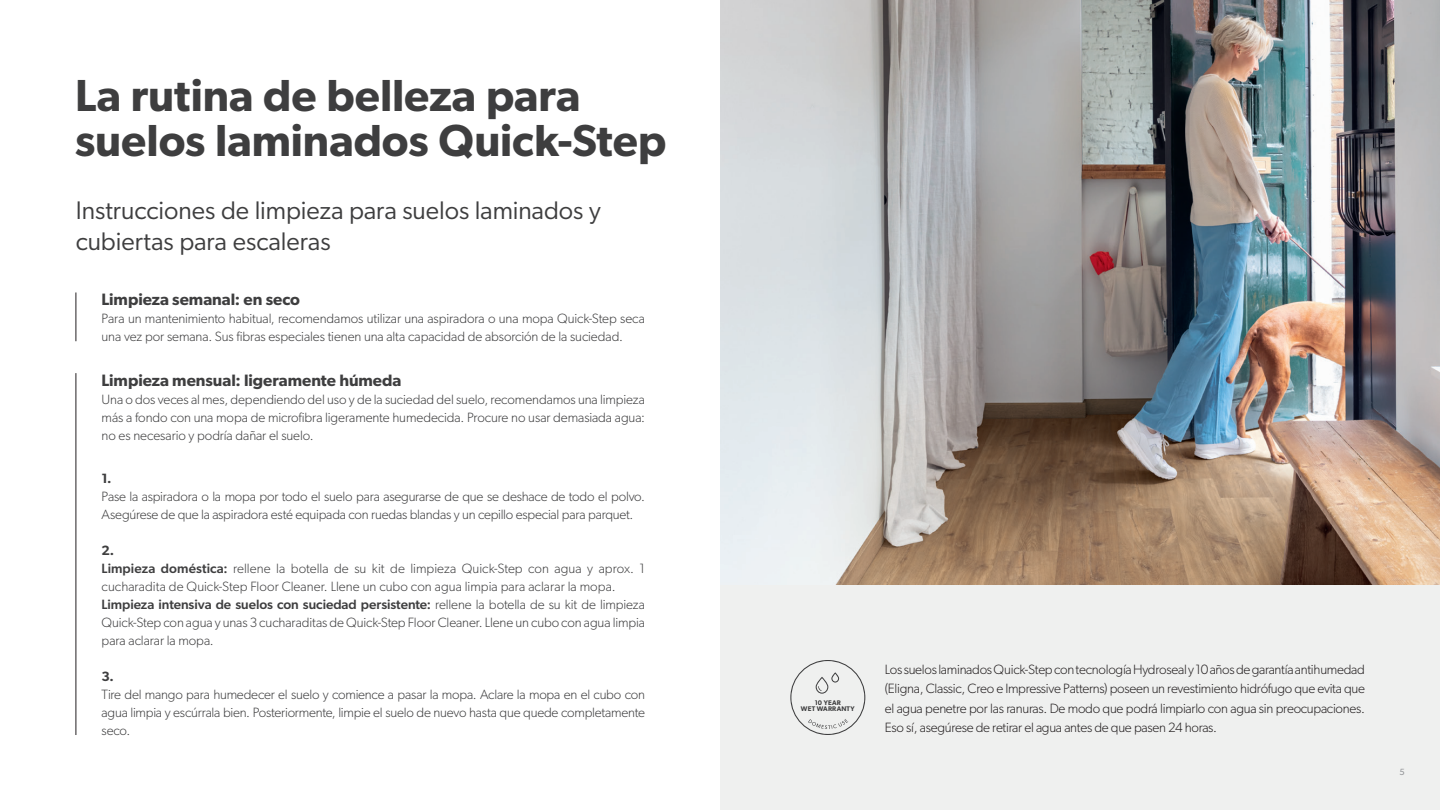
<style>
.page{position:relative;width:1440px;height:810px;background:#fff}
.page>*{position:absolute;margin:0;border:0;box-sizing:border-box;transform-origin:0 0}
.t1{font:600 45px/45px "Gibson";color:#3e3e3f}
.t2{font:25.5px/30.6px "Gibson";color:#3e3e3f}
.t3{font:600 16.5px "Gibson";color:#3e3e3f}
.t4{font:300 13.5px/18px "Gibson";letter-spacing:-.01em;color:#3e3e3f}
.t5{font:300 13.5px/19.5px "Gibson";letter-spacing:-.02em;color:#231f20;text-align:justify}
.t6{font:600 13.5px "Gibson";color:#3e3e3f}
.t7{font:9px "Gibson";color:#939598}
.t8{font:600 6.75px/6.8px "Gibson";letter-spacing:.025em;color:#3e3e3f;text-align:center}
.s1{font-weight:600}
.s2{font-weight:500}
</style>
<div class="page">
<img style="left:720px;top:0;width:720px;height:585px">
<div style="left:720px;top:585px;width:720px;height:225px;background:#eff0ef"></div>
<svg style="left:790px;top:660px;width:75px;height:75px"></svg>
<hr style="left:76px;top:292px;width:1px;height:49px;background:#231f20">
<hr style="left:76px;top:373px;width:1px;height:362px;background:#231f20">
<h1 class="t1" style="left:75px;top:72px;width:593px">La rutina de belleza para suelos laminados Quick-Step</h1>
<h2 class="t2" style="left:76px;top:195px;width:526px">Instrucciones de limpieza para suelos laminados y cubiertas para escaleras</h2>
<p class="t3" style="left:102px;top:290px;width:200px">Limpieza semanal: en seco</p>
<p class="t4" style="left:102px;top:309px;width:545px">Para un mantenimiento habitual, recomendamos utilizar una aspiradora o una mopa Quick-Step seca una vez por semana. Sus fibras especiales tienen una alta capacidad de absorción de la suciedad.</p>
<p class="t3" style="left:102px;top:371px;width:301px">Limpieza mensual: ligeramente húmeda</p>
<p class="t4" style="left:102px;top:391px;width:545px;text-align:justify">Una o dos veces al mes, dependiendo del uso y de la suciedad del suelo, recomendamos una limpieza más a fondo con una mopa de microfibra ligeramente humedecida. Procure no usar demasiada agua: no es necesario y podría dañar el suelo.</p>
<p class="t6" style="left:102px;top:470px;width:12px">1.</p>
<p class="t4" style="left:102px;top:487px;width:545px">Pase la aspiradora o la mopa por todo el suelo para asegurarse de que se deshace de todo el polvo.<br>Asegúrese de que la aspiradora esté equipada con ruedas blandas y un cepillo especial para parquet.</p>
<p class="t4" style="left:102px;top:541px;width:545px"><span class="s1">2.<br></span><span class="s2">Limpieza doméstica:</span> rellene la botella de su kit de limpieza Quick-Step con agua y aprox. 1 cucharadita de Quick-Step Floor Cleaner. Llene un cubo con agua limpia para aclarar la mopa.<br><span class="s2">Limpieza intensiva de suelos con suciedad persistente:</span> rellene la botella de su kit de limpieza Quick-Step con agua y unas 3 cucharaditas de Quick-Step Floor Cleaner. Llene un cubo con agua limpia para aclarar la mopa.</p>
<p class="t6" style="left:102px;top:668px;width:14px">3.</p>
<p class="t4" style="left:102px;top:685px;width:545px;text-align:justify">Tire del mango para humedecer el suelo y comience a pasar la mopa. Aclare la mopa en el cubo con agua limpia y escúrrala bien. Posteriormente, limpie el suelo de nuevo hasta que quede completamente seco.</p>
<p class="t8" style="left:801px;top:699px;width:55px">10 YEAR<br>WET WARRANTY</p>
<p class="t5" style="left:885px;top:659px;width:482px">Los suelos laminados Quick-Step con tecnología Hydroseal y 10 años de garantía antihumedad (Eligna, Classic, Creo e Impressive Patterns) poseen un revestimiento hidrófugo que evita que el agua penetre por las ranuras. De modo que podrá limpiarlo con agua sin preocupaciones.<br>Eso sí, asegúrese de retirar el agua antes de que pasen 24 horas.</p>
<p class="t7" style="left:1399px;top:766px;width:7px">5</p>
</div>
